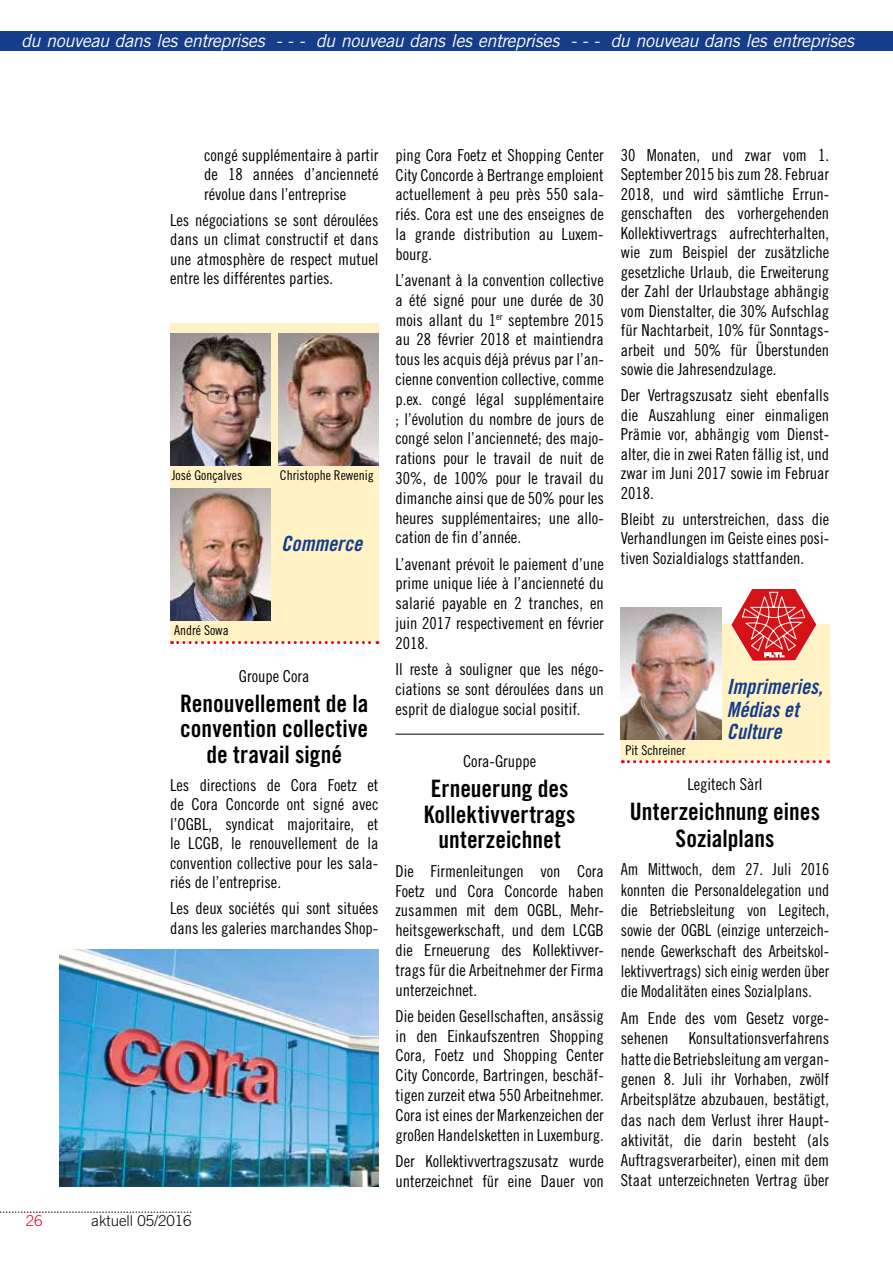
<style>
.page{position:relative;width:893px;height:1263px;background:#fff}
.page>*{position:absolute;margin:0;border:0;box-sizing:border-box;transform-origin:0 0}
.t1{font:24px/25.5px "Trade Gothic LT Std Bd Cn 20";color:#000;text-align:center}
.t2{font:21px/22.5px "Trade Gothic LT Std Bd Cn 20 Obl";color:#153d8a}
.t3{font:italic 18px "Trade Gothic LT Std";letter-spacing:-.02em;color:#fff}
.t4{font:16.5px/19.8px "Trade Gothic LT Std Cn 18";color:#000;text-align:justify}
.t5{font:300 15px "Trade Gothic LT Std";color:#000}
.t6{font:300 15px "Trade Gothic LT Std";color:#e4032e}
.t7{font:13.5px "Trade Gothic LT Std Cn 18";color:#000}
</style>
<div class="page">
<svg style="left:0;top:1212px;width:191px;height:1px"></svg>
<div style="left:0;top:31px;width:893px;height:20px;background:#153d8a"></div>
<div style="left:170px;top:323px;width:208px;height:319px;background:#fff2c4"></div>
<svg style="left:172px;top:641px;width:206px;height:3px"></svg>
<img style="left:170px;top:488px;width:100px;height:132px">
<img style="left:278px;top:334px;width:100px;height:131px">
<img style="left:170px;top:334px;width:100px;height:131px">
<img style="left:60px;top:949px;width:318px;height:237px">
<div style="left:621px;top:624px;width:208px;height:137px;background:#fff2c4"></div>
<svg style="left:622px;top:760px;width:207px;height:3px"></svg>
<img style="left:621px;top:608px;width:100px;height:132px">
<svg style="left:730px;top:589px;width:88px;height:73px"></svg>
<hr style="left:395px;top:734px;width:209px;height:1px;background:#000">
<p class="t3" style="left:21px;top:29px;width:835px">du nouveau dans les entreprises - - - du nouveau dans les entreprises - - - du nouveau dans les entreprises</p>
<p class="t4" style="left:204px;top:145px;width:176px">congé supplémentaire à partir de 18 années d’ancienneté révolue dans l’entreprise</p>
<p class="t4" style="left:170px;top:210px;width:210px">Les négociations se sont déroulées dans un climat constructif et dans une atmosphère de respect mutuel entre les différentes parties.</p>
<p class="t7" style="left:172px;top:467px;width:72px">José Gonçalves</p>
<p class="t7" style="left:280px;top:467px;width:95px">Christophe Rewenig</p>
<p class="t7" style="left:174px;top:622px;width:56px">André Sowa</p>
<p class="t2" style="left:281px;top:532px;width:83px">Commerce</p>
<p class="t4" style="left:239px;top:666px;width:72px">Groupe Cora</p>
<h1 class="t1" style="left:180px;top:690px;width:190px">Renouvellement de la convention collective de travail signé</h1>
<p class="t4" style="left:170px;top:775px;width:210px">Les directions de Cora Foetz et de Cora Concorde ont signé avec l’OGBL, syndicat majoritaire, et le LCGB, le renouvellement de la convention collective pour les sala&shy;riés de l’entreprise.</p>
<p class="t4" style="left:170px;top:898px;width:210px">Les deux sociétés qui sont situées dans les galeries marchandes Shop-</p>
<p class="t6" style="left:26px;top:1212px;width:18px">26</p>
<p class="t5" style="left:91px;top:1212px;width:102px">aktuell 05/2016</p>
<p class="t4" style="left:395px;top:145px;width:210px">ping Cora Foetz et Shopping Center City Concorde à Bertrange emploient actuellement à peu près 550 sala&shy;riés. Cora est une des enseignes de la grande distribution au Luxem&shy;bourg.</p>
<p class="t4" style="left:395px;top:270px;width:210px">L’avenant à la convention collective a été signé pour une durée de 30 mois allant du 1<sup>er</sup> septembre 2015 au 28 février 2018 et maintiendra tous les acquis déjà prévus par l’an&shy;cienne convention collective, comme p.ex. congé légal supplémentaire ; l’évolution du nombre de jours de congé selon l’ancienneté; des majo&shy;rations pour le travail de nuit de 30%, de 100% pour le travail du dimanche ainsi que de 50% pour les heures supplémentaires; une allo&shy;cation de fin d’année.</p>
<p class="t4" style="left:395px;top:553px;width:210px">L’avenant prévoit le paiement d’une prime unique liée à l’ancienneté du salarié payable en 2 tranches, en juin 2017 respectivement en février 2018.</p>
<p class="t4" style="left:395px;top:659px;width:210px">Il reste à souligner que les négo&shy;ciations se sont déroulées dans un esprit de dialogue social positif.</p>
<p class="t4" style="left:463px;top:751px;width:75px">Cora-Gruppe</p>
<h1 class="t1" style="left:424px;top:775px;width:153px">Erneuerung des<br>Kollektivvertrags unterzeichnet</h1>
<p class="t4" style="left:395px;top:861px;width:210px">Die Firmenleitungen von Cora Foetz und Cora Concorde haben zusammen mit dem OGBL, Mehr&shy;heitsgewerkschaft, und dem LCGB die Erneuerung des Kollektivver&shy;trags für die Arbeitnehmer der Firma unterzeichnet.</p>
<p class="t4" style="left:395px;top:1006px;width:210px">Die beiden Gesellschaften, ansässig in den Einkaufszentren Shopping Cora, Foetz und Shopping Center City Concorde, Bartringen, beschäf&shy;tigen zurzeit etwa 550 Arbeitnehmer.<br>Cora ist eines der Markenzeichen der großen Handelsketten in Luxemburg.</p>
<p class="t4" style="left:395px;top:1151px;width:210px">Der Kollektivvertragszusatz wurde unterzeichnet für eine Dauer von</p>
<p class="t4" style="left:621px;top:145px;width:210px">30 Monaten, und zwar vom 1.<br>September 2015 bis zum 28. Februar 2018, und wird sämtliche Errun&shy;genschaften des vorhergehenden Kollektivvertrags aufrechterhalten, wie zum Beispiel der zusätzliche gesetzliche Urlaub, die Erweiterung der Zahl der Urlaubstage abhängig vom Dienstalter, die 30% Aufschlag für Nachtarbeit, 10% für Sonntags&shy;arbeit und 50% für Überstunden sowie die Jahresendzulage.</p>
<p class="t4" style="left:621px;top:385px;width:210px">Der Vertragszusatz sieht ebenfalls die Auszahlung einer einmaligen Prämie vor, abhängig vom Dienst&shy;alter, die in zwei Raten fällig ist, und zwar im Juni 2017 sowie im Februar 2018.</p>
<p class="t4" style="left:621px;top:509px;width:210px">Bleibt zu unterstreichen, dass die Verhandlungen im Geiste eines posi&shy;tiven Sozialdialogs stattfanden.</p>
<p class="t7" style="left:626px;top:742px;width:61px">Pit Schreiner</p>
<p class="t2" style="left:727px;top:676px;width:98px">Imprimeries,<br>Médias et<br>Culture</p>
<p class="t4" style="left:687px;top:774px;width:77px">Legitech Sàrl</p>
<h1 class="t1" style="left:630px;top:798px;width:192px;line-height:26.2px">Unterzeichnung eines<br>Sozialplans</h1>
<p class="t4" style="left:621px;top:859px;width:210px;line-height:20.2px">Am Mittwoch, dem 27. Juli 2016 konnten die Personaldelegation und die Betriebsleitung von Legitech, sowie der OGBL (einzige unterzeich&shy;nende Gewerkschaft des Arbeitskol&shy;lektivvertrags) sich einig werden über die Modalitäten eines Sozialplans.</p>
<p class="t4" style="left:621px;top:1008px;width:210px;line-height:20.2px">Am Ende des vom Gesetz vorge&shy;sehenen Konsultationsverfahrens hatte die Betriebsleitung am vergan&shy;genen 8. Juli ihr Vorhaben, zwölf Arbeitsplätze abzubauen, bestätigt, das nach dem Verlust ihrer Haupt&shy;aktivität, die darin besteht (als Auftragsverarbeiter), einen mit dem Staat unterzeichneten Vertrag über</p>
</div>
